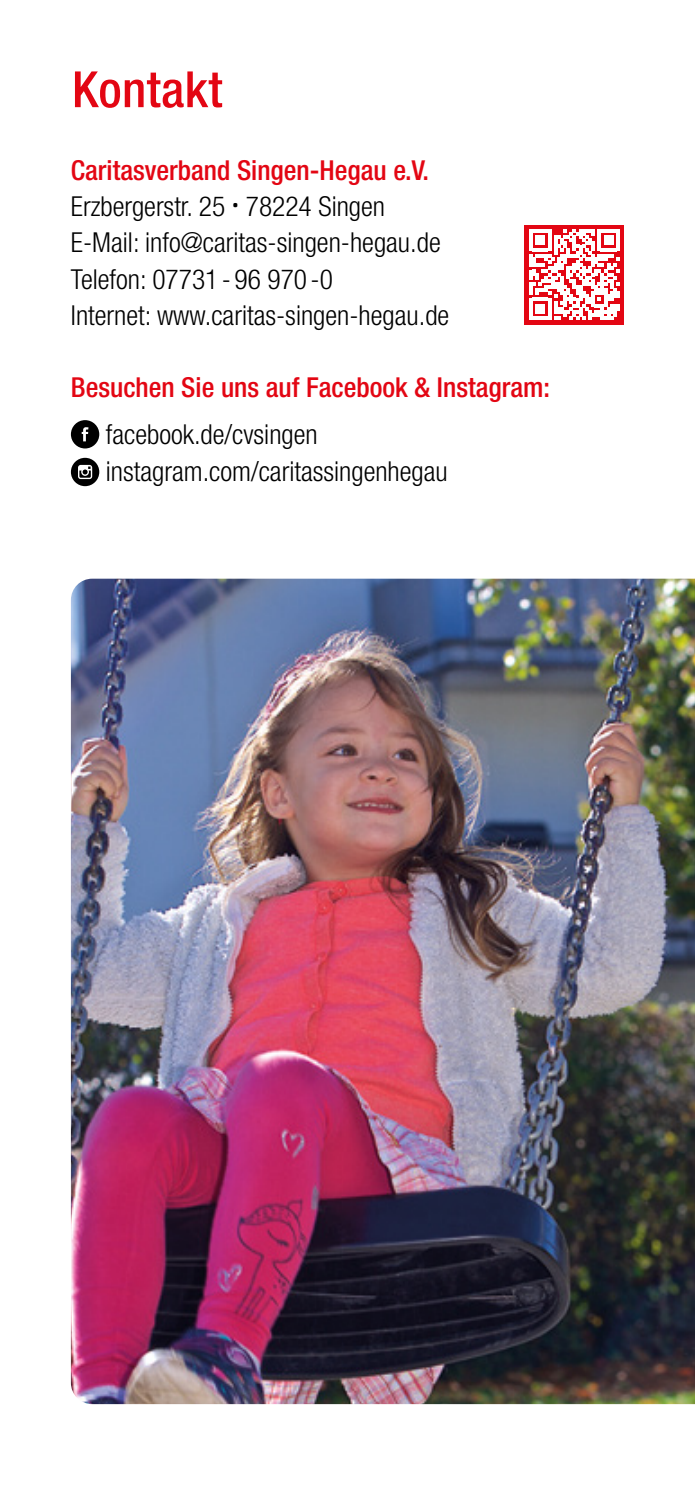
<style>
.page{position:relative;width:695px;height:1489px;background:#fff}
.page>*{position:absolute;margin:0;border:0;box-sizing:border-box;transform-origin:0 0}
.t1{font:500 condensed 50px "Helvetica Neue LT Std";letter-spacing:.01em;color:#e30613}
.t2{font:300 condensed 27.5px/36.2px "Helvetica Neue LT Std";color:#000}
.t3{font:500 condensed 27.5px "Helvetica Neue LT Std";color:#e30613}
.s1{font-weight:500;color:#e30613}
.s2{font-family:"Calibri";font-weight:700;font-stretch:normal}
</style>
<div class="page">
<svg style="left:71px;top:420px;width:28px;height:28px"></svg>
<svg style="left:71px;top:458px;width:28px;height:28px"></svg>
<div style="left:524px;top:225px;width:100px;height:99px;background:#e30613"></div>
<svg style="left:529px;top:229px;width:90px;height:90px"></svg>
<img style="left:71px;top:578px;width:623px;height:825px">
<h1 class="t1" style="left:72px;top:60px;width:152px">Kontakt</h1>
<p class="t2" style="left:71px;top:152px;width:380px"><span class="s1">Caritasverband Singen-Hegau e.V.<br></span>Erzbergerstr. 25 <span class="s2">·</span> 78224 Singen E-Mail: info@caritas-singen-hegau.de Telefon: 07731 - 96 970 -0<br>Internet: www.caritas-singen-hegau.de</p>
<p class="t3" style="left:71px;top:371px;width:480px">Besuchen Sie uns auf Facebook &amp; Instagram:</p>
<p class="t2" style="left:106px;top:416px;width:343px">facebook.de/cvsingen instagram.com/caritassingenhegau</p>
</div>
